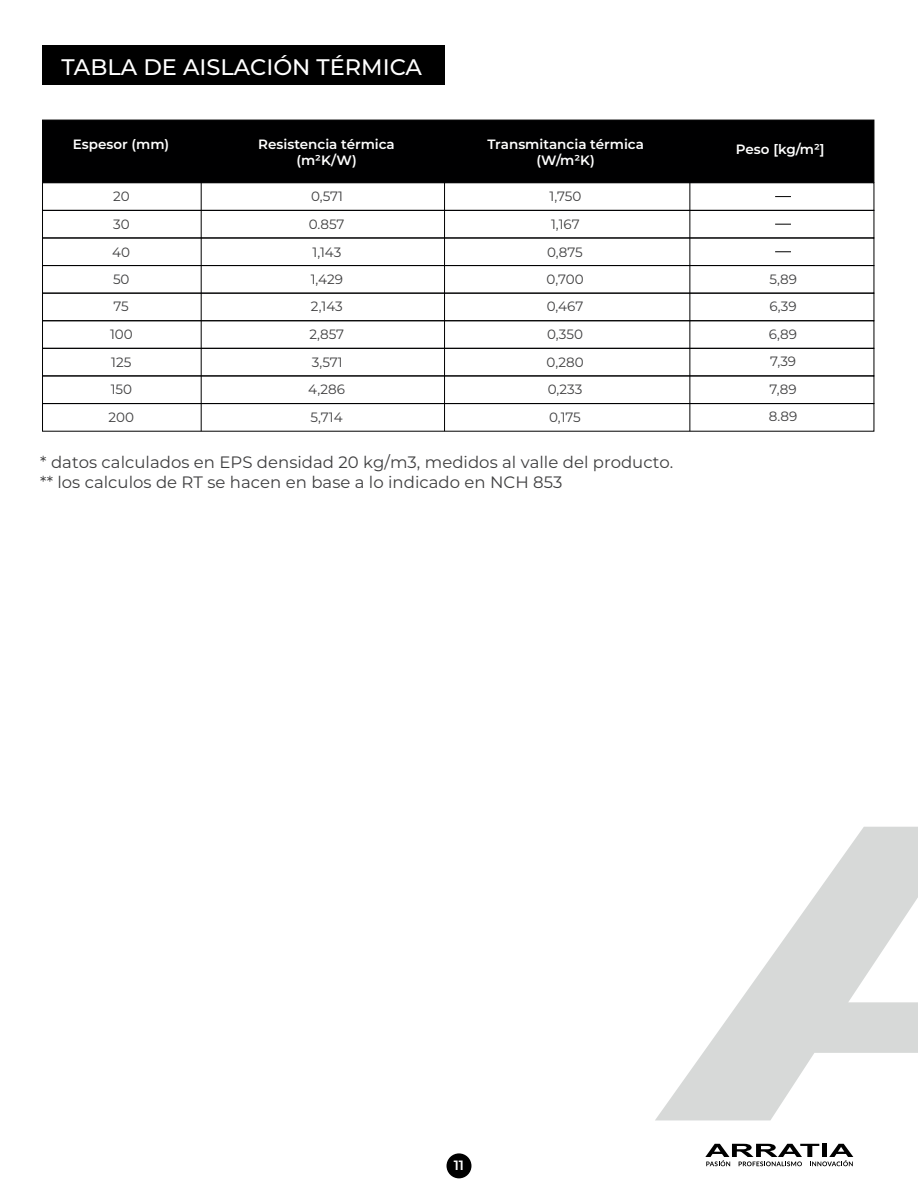
<style>
.page{position:relative;width:918px;height:1188px;background:#fff}
.page>*{position:absolute;margin:0;border:0;box-sizing:border-box;transform-origin:0 0}
.t1{font:500 22.5px "Montserrat";color:#fff}
.t2{font:16.5px/19.8px "Montserrat";color:#3e3e3f}
.t3{font:13.5px/27.5px "Montserrat";color:#3e3e3f;text-align:center}
.t4{font:600 13.5px/16.2px "Montserrat";color:#fff;text-align:center}
</style>
<div class="page">
<div style="left:447px;top:1153px;width:24px;height:25px;background:#000;border-radius:50%"></div>
<svg style="left:705px;top:1144px;width:148px;height:22px"></svg>
<svg style="left:655px;top:827px;width:263px;height:293px"></svg>
<div style="left:42px;top:120px;width:832px;height:63px;background:#000001"></div>
<div style="left:42px;top:182px;width:832px;height:29px;border:1px solid #000001"></div>
<div style="left:42px;top:210px;width:832px;height:28px;border:1px solid #000001"></div>
<div style="left:42px;top:265px;width:832px;height:29px;border:1px solid #000001"></div>
<div style="left:42px;top:293px;width:832px;height:28px;border:1px solid #000001"></div>
<div style="left:42px;top:320px;width:832px;height:29px;border:1px solid #000001"></div>
<div style="left:42px;top:348px;width:832px;height:28px;border:1px solid #000001"></div>
<div style="left:42px;top:403px;width:832px;height:29px;border:1px solid #000001"></div>
<div style="left:43px;top:45px;width:402px;height:40px;background:#000"></div>
<hr style="left:201px;top:124px;width:1px;height:307px;background:#000001">
<hr style="left:444px;top:124px;width:1px;height:307px;background:#000001">
<hr style="left:689px;top:124px;width:1px;height:307px;background:#000001">
<svg style="left:775px;top:196px;width:16px;height:1px"></svg>
<svg style="left:775px;top:224px;width:16px;height:1px"></svg>
<svg style="left:775px;top:251px;width:16px;height:1px"></svg>
<h1 class="t1" style="left:61px;top:51px;width:362px">TABLA DE AISLACIÓN TÉRMICA</h1>
<p class="t4" style="left:73px;top:136px;width:98px">Espesor (mm)</p>
<p class="t4" style="left:258px;top:136px;width:138px">Resistencia térmica (m²K/W)</p>
<p class="t4" style="left:487px;top:136px;width:158px">Transmitancia térmica (W/m²K)</p>
<p class="t4" style="left:736px;top:140px;width:90px">Peso [kg/m²]</p>
<p class="t3" style="left:113px;top:182px;width:18px">20</p>
<p class="t3" style="left:311px;top:182px;width:34px">0,571</p>
<p class="t3" style="left:547px;top:182px;width:39px">1,750<br>1,167<br>0,875<br>0,700<br>0,467<br>0,350<br>0,280<br>0,233<br>0,175</p>
<p class="t3" style="left:308px;top:210px;width:38px">0.857<br>1,143<br>1,429<br>2,143<br>2,857<br>3,571<br>4,286<br>5,714</p>
<p class="t3" style="left:109px;top:210px;width:27px">30<br>40<br>50<br>75<br>100<br>125<br>150<br>200</p>
<p class="t3" style="left:769px;top:265px;width:30px;text-align:justify">5,89<br>6,39<br>6,89<br>7,39<br>7,89<br>8.89</p>
<p class="t2" style="left:40px;top:452px;width:635px">* datos calculados en EPS densidad 20 kg/m3, medidos al valle del producto. ** los calculos de RT se hacen en base a lo indicado en NCH 853</p>
<p class="t4" style="left:454px;top:1157px;width:12px">11</p>
</div>
